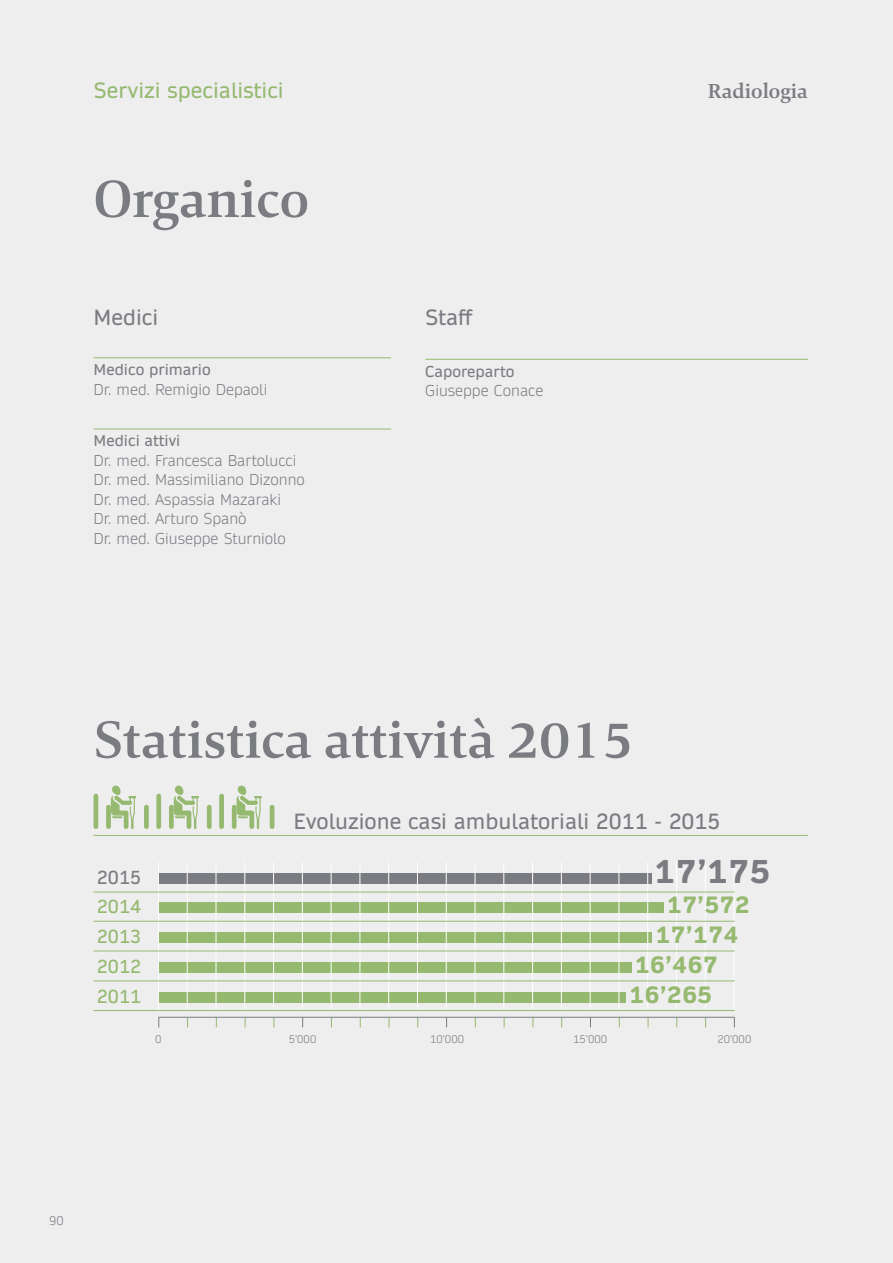
<style>
.page{position:relative;width:893px;height:1263px;background:#eeeeef}
.page>*{position:absolute;margin:0;border:0;box-sizing:border-box;transform-origin:0 0}
.t1{font:700 54px "Mangan";color:#7a7c81}
.t2{font:700 31.5px "Daytona Pro";color:#7a7c81}
.t3{font:700 22.5px "Daytona Pro";color:#96b970}
.t4{font:21px "Daytona Pro";color:#7a7c81}
.t5{font:21px "Daytona Pro";color:#96b970}
.t6{font:700 21px "Mangan";color:#7a7c81}
.t7{font:18px/29.7px "Daytona Pro";color:#96b970;text-align:justify}
.t8{font:18px "Daytona Pro";color:#7a7c81}
.t9{font:300 15px/19.5px "Daytona Pro";color:#7a7c81}
.t10{font:15px "Daytona Pro";color:#7a7c81}
.t11{font:300 12px "Daytona Pro";color:#7a7c81}
.t12{font:300 10.5px "Daytona Pro";color:#7a7c81}
</style>
<div class="page">
<hr style="left:94px;top:357px;width:297px;height:1px;background:#96b970">
<hr style="left:94px;top:429px;width:297px;height:1px;background:#96b970">
<hr style="left:425px;top:359px;width:383px;height:1px;background:#96b970">
<hr style="left:94px;top:835px;width:714px;height:1px;background:#96b970">
<hr style="left:94px;top:794px;width:4px;height:35px;background:#96b970;border-radius:2px">
<div style="left:219px;top:794px;width:5px;height:35px;background:#96b970;border-radius:2px"></div>
<div style="left:156px;top:794px;width:5px;height:35px;background:#96b970;border-radius:2px"></div>
<div style="left:106px;top:805px;width:5px;height:24px;background:#96b970;border-radius:2px"></div>
<svg style="left:111px;top:785px;width:25px;height:44px"></svg>
<div style="left:169px;top:805px;width:5px;height:24px;background:#96b970;border-radius:2px"></div>
<svg style="left:174px;top:785px;width:25px;height:44px"></svg>
<div style="left:232px;top:805px;width:5px;height:24px;background:#96b970;border-radius:2px"></div>
<svg style="left:237px;top:785px;width:25px;height:44px"></svg>
<hr style="left:270px;top:805px;width:4px;height:24px;background:#96b970;border-radius:2px">
<div style="left:207px;top:805px;width:5px;height:24px;background:#96b970;border-radius:2px"></div>
<div style="left:144px;top:805px;width:5px;height:24px;background:#96b970;border-radius:2px"></div>
<div style="left:158px;top:873px;width:494px;height:10px;background:#7a7c81"></div>
<div style="left:158px;top:902px;width:506px;height:11px;background:#96b970"></div>
<div style="left:158px;top:932px;width:494px;height:11px;background:#96b970"></div>
<div style="left:158px;top:962px;width:474px;height:11px;background:#96b970"></div>
<div style="left:158px;top:992px;width:468px;height:10px;background:#96b970"></div>
<hr style="left:187px;top:862px;width:1px;height:147px;background:#fff">
<hr style="left:216px;top:862px;width:1px;height:147px;background:#fff">
<hr style="left:245px;top:862px;width:1px;height:147px;background:#fff">
<hr style="left:273px;top:862px;width:1px;height:147px;background:#fff">
<hr style="left:331px;top:862px;width:1px;height:147px;background:#fff">
<hr style="left:360px;top:862px;width:1px;height:147px;background:#fff">
<hr style="left:388px;top:862px;width:1px;height:147px;background:#fff">
<hr style="left:417px;top:862px;width:1px;height:147px;background:#fff">
<hr style="left:475px;top:862px;width:1px;height:147px;background:#fff">
<hr style="left:504px;top:862px;width:1px;height:147px;background:#fff">
<hr style="left:532px;top:862px;width:1px;height:147px;background:#fff">
<hr style="left:561px;top:862px;width:1px;height:147px;background:#fff">
<hr style="left:619px;top:862px;width:1px;height:147px;background:#fff">
<hr style="left:647px;top:862px;width:1px;height:147px;background:#fff">
<hr style="left:676px;top:862px;width:1px;height:147px;background:#fff">
<hr style="left:705px;top:862px;width:1px;height:147px;background:#fff">
<hr style="left:158px;top:862px;width:1px;height:148px;background:#fff">
<hr style="left:302px;top:862px;width:1px;height:147px;background:#fff">
<hr style="left:446px;top:862px;width:1px;height:147px;background:#fff">
<hr style="left:590px;top:862px;width:1px;height:147px;background:#fff">
<hr style="left:734px;top:862px;width:1px;height:147px;background:#fff">
<hr style="left:158px;top:1017px;width:577px;height:1px;background:#7a7c81">
<hr style="left:94px;top:981px;width:641px;height:1px;background:#96b970">
<hr style="left:94px;top:1010px;width:641px;height:1px;background:#96b970">
<hr style="left:94px;top:951px;width:641px;height:1px;background:#96b970">
<hr style="left:94px;top:921px;width:641px;height:1px;background:#96b970">
<hr style="left:94px;top:892px;width:641px;height:1px;background:#96b970">
<h3 class="t5" style="left:94px;top:76px;width:192px">Servizi specialistici</h3>
<h3 class="t6" style="left:708px;top:77px;width:101px">Radiologia</h3>
<h1 class="t1" style="left:94px;top:164px;width:217px">Organico</h1>
<h3 class="t4" style="left:94px;top:303px;width:66px">Medici</h3>
<p class="t10" style="left:94px;top:360px;width:119px">Medico primario</p>
<p class="t9" style="left:94px;top:379px;width:175px">Dr. med. Remigio Depaoli</p>
<p class="t10" style="left:94px;top:431px;width:88px">Medici attivi</p>
<p class="t9" style="left:94px;top:451px;width:213px">Dr. med. Francesca Bartolucci<br>Dr. med. Massimiliano Dizonno<br>Dr. med. Aspassia Mazaraki<br>Dr. med. Arturo Spanò<br>Dr. med. Giuseppe Sturniolo</p>
<h3 class="t4" style="left:425px;top:303px;width:49px">Staff</h3>
<p class="t10" style="left:425px;top:361px;width:91px">Caporeparto</p>
<p class="t9" style="left:425px;top:381px;width:120px">Giuseppe Conace</p>
<h1 class="t1" style="left:94px;top:705px;width:542px">Statistica attività 2015</h1>
<p class="t8" style="left:97px;top:865px;width:46px">2015</p>
<p class="t7" style="left:97px;top:892px;width:46px">2014<br>2013<br>2012<br>2011</p>
<h3 class="t4" style="left:293px;top:807px;width:428px">Evoluzione casi ambulatoriali 2011 - 2015</h3>
<h2 class="t2" style="left:654px;top:851px;width:118px">17’175</h2>
<h3 class="t3" style="left:667px;top:890px;width:85px">17’572</h3>
<h3 class="t3" style="left:655px;top:920px;width:85px">17’174</h3>
<h3 class="t3" style="left:635px;top:949px;width:85px">16’467</h3>
<h3 class="t3" style="left:629px;top:979px;width:85px">16’265</h3>
<p class="t12" style="left:155px;top:1032px;width:8px">0</p>
<p class="t12" style="left:289px;top:1032px;width:29px">5’000</p>
<p class="t12" style="left:430px;top:1032px;width:35px">10’000</p>
<p class="t12" style="left:573px;top:1032px;width:35px">15’000</p>
<p class="t12" style="left:717px;top:1032px;width:35px">20’000</p>
<p class="t11" style="left:49px;top:1213px;width:16px">90</p>
</div>
